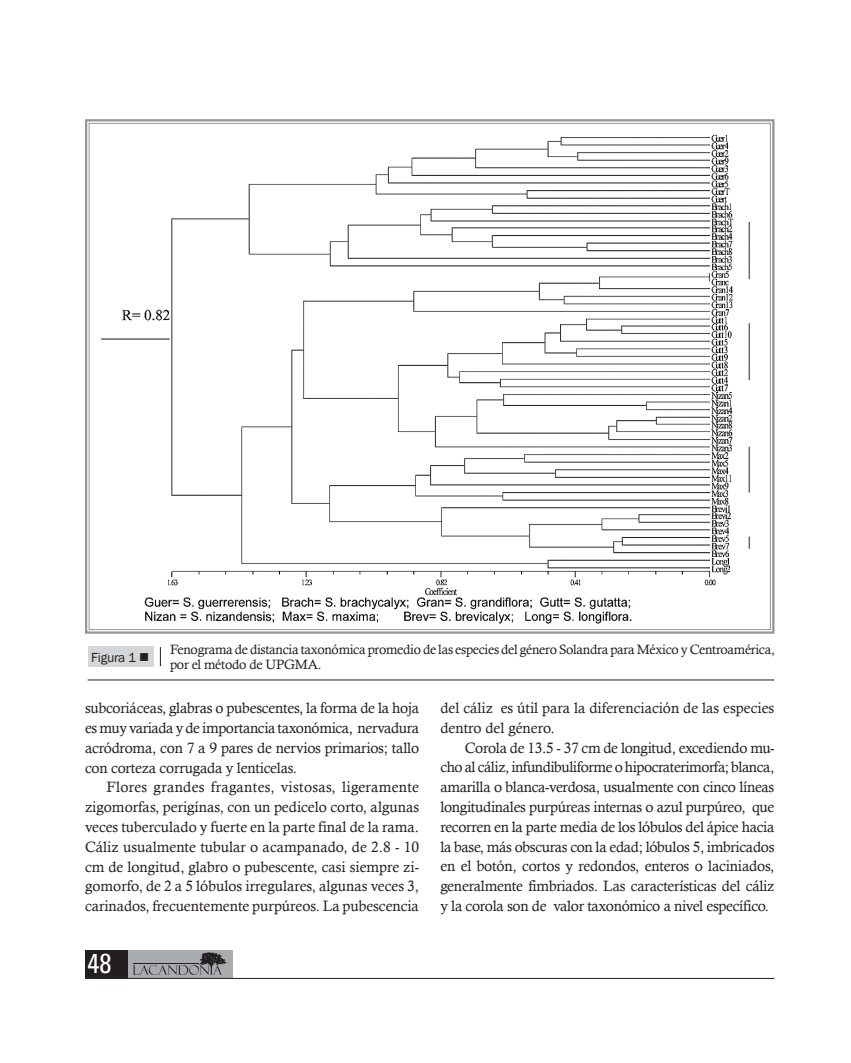
<style>
.page{position:relative;width:851px;height:1063px;background:#fff}
.page>*{position:absolute;margin:0;border:0;box-sizing:border-box;transform-origin:0 0}
.t1{font:condensed 27px "Univers";color:#fff}
.t2{font:15px/19.8px "Calisto";letter-spacing:-.005em;color:#231f20;text-align:justify}
.t3{font:13.5px/15px "Calisto";letter-spacing:-.02em;color:#231f20}
.t4{font:13.5px "Franklin Gothic";letter-spacing:-.02em;color:#231f20}
</style>
<div class="page">
<div style="left:85px;top:951px;width:147px;height:27px;background:#aaabaf"></div>
<div style="left:85px;top:951px;width:43px;height:27px;background:#231f20"></div>
<hr style="left:85px;top:978px;width:689px;height:1px;background:#231f20">
<svg style="left:133px;top:952px;width:94px;height:23px"></svg>
<svg style="left:85px;top:119px;width:690px;height:515px"></svg>
<div style="left:88px;top:646px;width:65px;height:21px;background:#d5d6d8"></div>
<svg style="left:160px;top:647px;width:1px;height:19px"></svg>
<hr style="left:88px;top:680px;width:686px;height:1px;background:#231f20">
<p class="t4" style="left:91px;top:649px;width:59px">Figura 1 ■</p>
<p class="t3" style="left:170px;top:642px;width:606px">Fenograma de distancia taxonómica promedio de las especies del género Solandra para México y Centroamérica, por el método de UPGMA.</p>
<p class="t2" style="left:85px;top:698px;width:335px">subcoriáceas, glabras o pubescentes, la forma de la hoja es muy variada y de importancia taxonómica, nervadura acródroma, con 7 a 9 pares de nervios primarios; tallo con corteza corrugada y lenticelas.</p>
<p class="t2" style="left:85px;top:777px;width:335px;text-indent:21px">Flores grandes fragantes, vistosas, ligeramente zigomorfas, perigínas, con un pedicelo corto, algunas veces tuberculado y fuerte en la parte final de la rama.<br>Cáliz usualmente tubular o acampanado, de 2.8 - 10 cm de longitud, glabro o pubescente, casi siempre zi&shy;gomorfo, de 2 a 5 lóbulos irregulares, algunas veces 3, carinados, frecuentemente purpúreos. La pubescencia</p>
<h1 class="t1" style="left:88px;top:947px;width:25px">48</h1>
<p class="t2" style="left:440px;top:698px;width:335px">del cáliz es útil para la diferenciación de las especies dentro del género.</p>
<p class="t2" style="left:440px;top:738px;width:335px;text-indent:24px">Corola de 13.5 - 37 cm de longitud, excediendo mu&shy;cho al cáliz, infundibuliforme o hipocraterimorfa; blanca, amarilla o blanca-verdosa, usualmente con cinco líneas longitudinales purpúreas internas o azul purpúreo, que recorren en la parte media de los lóbulos del ápice hacia la base, más obscuras con la edad; lóbulos 5, imbricados en el botón, cortos y redondos, enteros o laciniados, generalmente fimbriados. Las características del cáliz y la corola son de valor taxonómico a nivel específico.</p>
</div>
